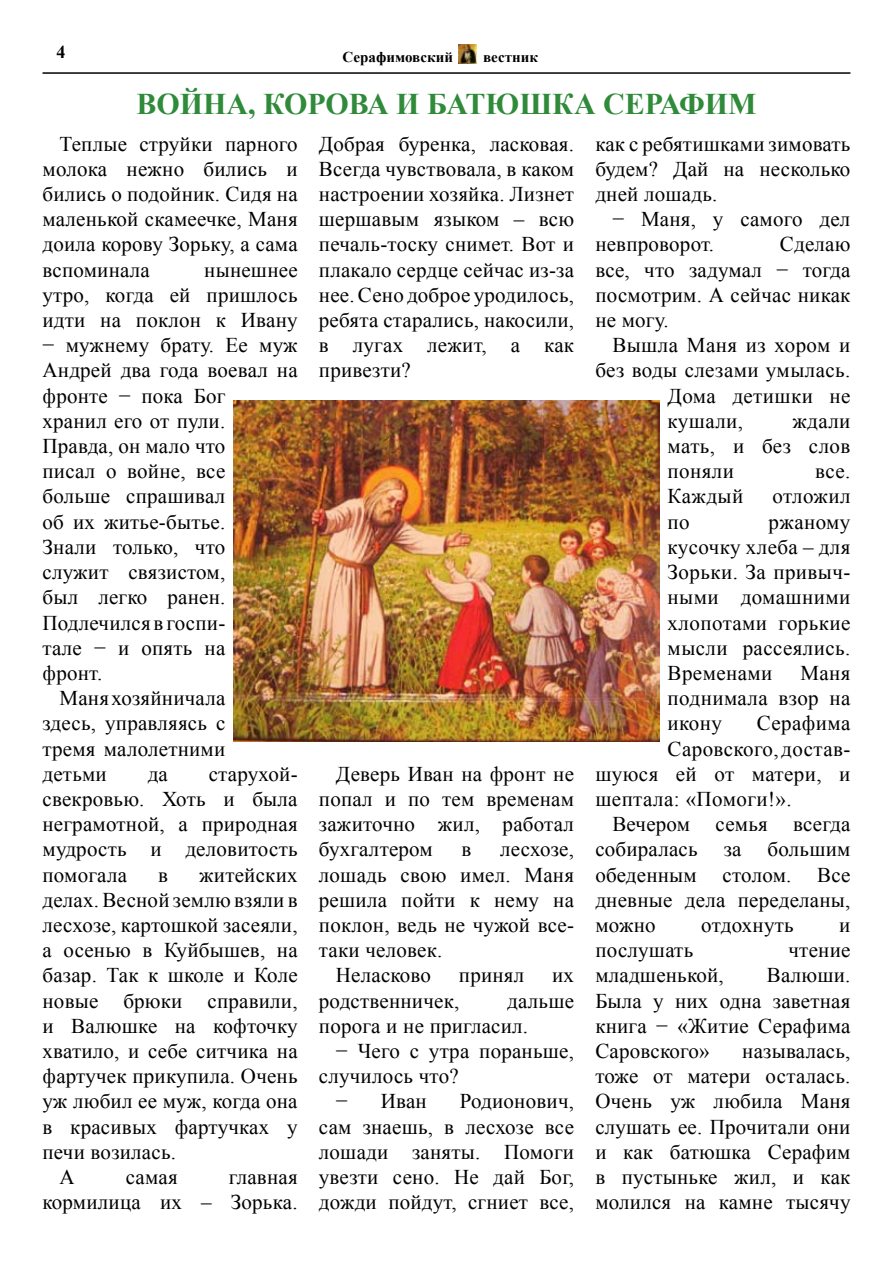
<style>
.page{position:relative;width:893px;height:1263px;background:#fff}
.page>*{position:absolute;margin:0;border:0;box-sizing:border-box;transform-origin:0 0}
.t1{font:700 30px "Times New Roman";color:#2f8a39}
.t2{font:21px/25.2px "Times New Roman";letter-spacing:.01em;color:#000;text-align:justify}
.t3{font:700 18px "Times New Roman";color:#000}
.t4{font:700 15px "Times New Roman";color:#000}
</style>
<div class="page">
<hr style="left:43px;top:72px;width:807px;height:2px;background:#000">
<img style="left:459px;top:44px;width:18px;height:19px">
<img style="left:234px;top:401px;width:425px;height:340px">
<p class="t3" style="left:56px;top:40px;width:10px">4</p>
<p class="t4" style="left:343px;top:47px;width:112px">Серафимовский</p>
<p class="t4" style="left:483px;top:47px;width:56px">вестник</p>
<h1 class="t1" style="left:136px;top:83px;width:622px">ВОЙНА, КОРОВА И БАТЮШКА СЕРАФИМ</h1>
<p class="t2" style="left:43px;top:131px;width:257px;text-indent:17px">Теплые струйки парного молока нежно бились и бились о подойник. Сидя на маленькой скамеечке, Маня доила корову Зорьку, а сама вспоминала</p>
<p class="t2" style="left:319px;top:131px;width:257px">Добрая буренка, ласковая.<br>Всегда чувствовала, в каком настроении хозяйка. Лизнет шершавым языком – всю печаль-тоску снимет. Вот и плакало сердце сейчас из-за нее. Сено доброе уродилось, ребята старались, накосили, в лугах лежит, а как привезти?</p>
<p class="t2" style="left:595px;top:131px;width:257px">как с ребятишками зимовать будем? Дай на несколько дней лошадь.</p>
<p class="t2" style="left:595px;top:206px;width:257px;text-indent:17px">− Маня, у самого дел невпроворот.</p>
<p class="t2" style="left:595px;top:231px;width:257px;text-indent:185px">Сделаю все, что задумал − тогда посмотрим. А сейчас никак не могу.</p>
<p class="t2" style="left:612px;top:332px;width:240px">Вышла Маня из хором и</p>
<p class="t2" style="left:595px;top:357px;width:257px">без воды слезами умылась.</p>
<p class="t2" style="left:668px;top:383px;width:184px">Дома детишки не</p>
<p class="t2" style="left:668px;top:408px;width:77px">кушали,</p>
<p class="t2" style="left:204px;top:257px;width:95px">нынешнее</p>
<p class="t2" style="left:43px;top:282px;width:257px">утро, когда ей пришлось</p>
<p class="t2" style="left:43px;top:307px;width:257px">идти на поклон к Ивану</p>
<p class="t2" style="left:43px;top:332px;width:257px">− мужнему брату. Ее муж</p>
<p class="t2" style="left:43px;top:357px;width:257px">Андрей два года воевал на</p>
<p class="t2" style="left:43px;top:383px;width:184px">фронте − пока Бог</p>
<p class="t2" style="left:43px;top:408px;width:184px">хранил его от пули.</p>
<p class="t2" style="left:43px;top:433px;width:184px">Правда, он мало что</p>
<p class="t2" style="left:43px;top:458px;width:184px">писал о войне, все</p>
<p class="t2" style="left:43px;top:483px;width:184px">больше спрашивал</p>
<p class="t2" style="left:43px;top:509px;width:184px">об их житье-бытье.</p>
<p class="t2" style="left:43px;top:534px;width:184px">Знали только, что</p>
<p class="t2" style="left:43px;top:559px;width:184px">служит связистом,</p>
<p class="t2" style="left:43px;top:584px;width:184px">был легко ранен.</p>
<p class="t2" style="left:43px;top:609px;width:184px">Подлечился в госпи-</p>
<p class="t2" style="left:43px;top:635px;width:184px">тале − и опять на</p>
<p class="t2" style="left:43px;top:660px;width:61px">фронт.</p>
<p class="t2" style="left:60px;top:685px;width:167px">Маня хозяйничала</p>
<p class="t2" style="left:43px;top:710px;width:184px">здесь, управляясь с</p>
<p class="t2" style="left:43px;top:735px;width:184px">тремя малолетними</p>
<p class="t2" style="left:43px;top:761px;width:66px">детьми</p>
<p class="t2" style="left:148px;top:761px;width:22px">да</p>
<p class="t2" style="left:668px;top:408px;width:184px;text-indent:125px">ждали мать, и без слов поняли</p>
<p class="t2" style="left:815px;top:458px;width:37px">все.</p>
<p class="t2" style="left:668px;top:483px;width:77px">Каждый</p>
<p class="t2" style="left:772px;top:483px;width:80px">отложил</p>
<p class="t2" style="left:668px;top:509px;width:24px">по</p>
<p class="t2" style="left:668px;top:509px;width:184px;text-indent:101px">ржаному кусочку хлеба – для Зорьки. За привыч&shy;ными домашними хлопотами горькие мысли рассеялись.<br>Временами</p>
<p class="t2" style="left:668px;top:660px;width:184px;text-indent:133px">Маня поднимала взор на икону</p>
<p class="t2" style="left:757px;top:710px;width:95px">Серафима</p>
<p class="t2" style="left:668px;top:735px;width:184px">Саровского, достав-</p>
<p class="t2" style="left:595px;top:761px;width:257px">шуюся ей от матери, и</p>
<p class="t2" style="left:595px;top:786px;width:198px">шептала: «Помоги!».</p>
<p class="t2" style="left:612px;top:811px;width:240px">Вечером семья всегда</p>
<p class="t2" style="left:595px;top:836px;width:257px">собиралась за большим</p>
<p class="t2" style="left:595px;top:861px;width:257px">обеденным столом. Все</p>
<p class="t2" style="left:595px;top:887px;width:257px">дневные дела переделаны,</p>
<p class="t2" style="left:595px;top:912px;width:62px">можно</p>
<p class="t2" style="left:701px;top:912px;width:94px">отдохнуть</p>
<p class="t2" style="left:839px;top:912px;width:13px">и</p>
<p class="t2" style="left:595px;top:937px;width:99px">послушать</p>
<p class="t2" style="left:788px;top:937px;width:63px">чтение</p>
<p class="t2" style="left:595px;top:962px;width:130px">младшенькой,</p>
<p class="t2" style="left:319px;top:761px;width:257px;text-indent:17px">Деверь Иван на фронт не попал и по тем временам зажиточно жил, работал бухгалтером</p>
<p class="t2" style="left:43px;top:761px;width:257px;text-indent:166px">старухой&shy;свекровью. Хоть и была неграмотной, а природная мудрость и деловитость помогала</p>
<p class="t2" style="left:462px;top:836px;width:11px">в</p>
<p class="t2" style="left:500px;top:836px;width:75px">лесхозе,</p>
<p class="t2" style="left:319px;top:861px;width:257px">лошадь свою имел. Маня</p>
<p class="t2" style="left:319px;top:887px;width:257px">решила пойти к нему на</p>
<p class="t2" style="left:319px;top:912px;width:257px">поклон, ведь не чужой все-</p>
<p class="t2" style="left:319px;top:937px;width:125px">таки человек.</p>
<p class="t2" style="left:336px;top:962px;width:97px">Неласково</p>
<p class="t2" style="left:459px;top:962px;width:67px">принял</p>
<p class="t2" style="left:552px;top:962px;width:23px">их</p>
<p class="t2" style="left:319px;top:987px;width:142px">родственничек,</p>
<p class="t2" style="left:158px;top:861px;width:11px">в</p>
<p class="t2" style="left:199px;top:861px;width:100px">житейских</p>
<p class="t2" style="left:43px;top:887px;width:257px">делах. Весной землю взяли в</p>
<p class="t2" style="left:43px;top:912px;width:257px">лесхозе, картошкой засеяли,</p>
<p class="t2" style="left:43px;top:937px;width:257px">а осенью в Куйбышев, на</p>
<p class="t2" style="left:43px;top:962px;width:257px">базар. Так к школе и Коле</p>
<p class="t2" style="left:43px;top:987px;width:257px">новые брюки справили,</p>
<p class="t2" style="left:43px;top:1013px;width:257px">и Валюшке на кофточку</p>
<p class="t2" style="left:43px;top:1038px;width:257px">хватило, и себе ситчика на</p>
<p class="t2" style="left:43px;top:1063px;width:257px">фартучек прикупила. Очень</p>
<p class="t2" style="left:43px;top:1088px;width:257px">уж любил ее муж, когда она</p>
<p class="t2" style="left:43px;top:1113px;width:257px">в красивых фартучках у</p>
<p class="t2" style="left:43px;top:1139px;width:135px">печи возилась.</p>
<p class="t2" style="left:60px;top:1164px;width:17px">А</p>
<p class="t2" style="left:126px;top:1164px;width:53px">самая</p>
<p class="t2" style="left:595px;top:962px;width:257px;text-indent:172px">Валюши.<br>Была у них одна заветная книга − «Житие Серафима Саровского»</p>
<p class="t2" style="left:319px;top:987px;width:257px;text-indent:188px">дальше порога и не пригласил.</p>
<p class="t2" style="left:336px;top:1038px;width:240px">− Чего с утра пораньше,</p>
<p class="t2" style="left:319px;top:1063px;width:141px">случилось что?</p>
<p class="t2" style="left:336px;top:1088px;width:13px">−</p>
<p class="t2" style="left:381px;top:1088px;width:47px">Иван</p>
<p class="t2" style="left:595px;top:1038px;width:257px;text-indent:147px">называлась, тоже от матери осталась.<br>Очень уж любила Маня слушать ее. Прочитали они и как батюшка Серафим в пустыньке жил, и как молился на камне тысячу</p>
<p class="t2" style="left:319px;top:1088px;width:257px;text-indent:141px">Родионович, сам знаешь, в лесхозе все лошади заняты. Помоги увезти сено. Не дай Бог, дожди пойдут, сгниет все,</p>
<p class="t2" style="left:43px;top:1164px;width:257px;text-align:right">главная<br>кормилица их – Зорька.</p>
</div>
